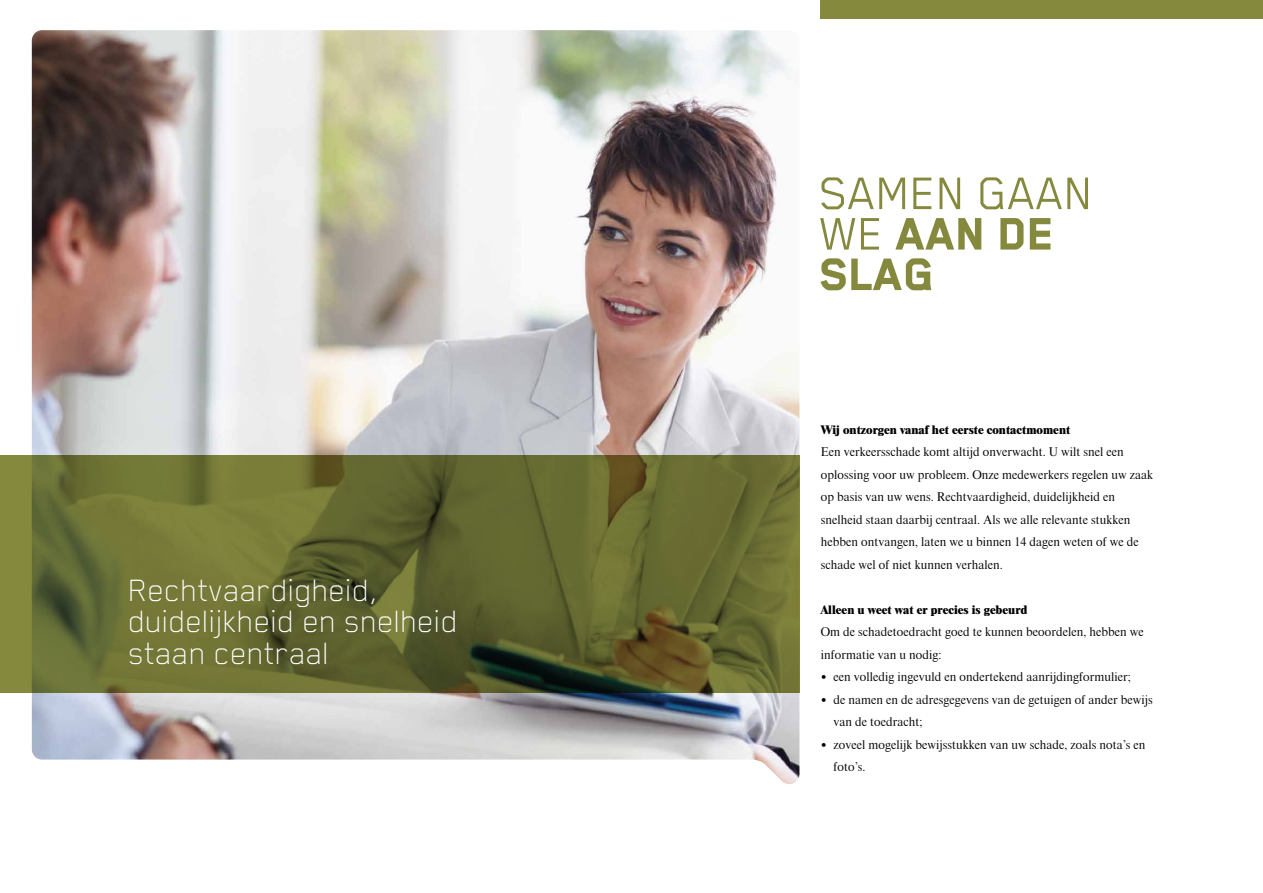
<style>
.page{position:relative;width:1263px;height:893px;background:#fff}
.page>*{position:absolute;margin:0;border:0;box-sizing:border-box;transform-origin:0 0}
.t1{font:52.5px/40.5px "Blender Pro";color:#85893e}
.t2{font:100 35.85px/31.5px "Blender Pro";color:#fff}
.t3{font:12px/22.5px "Achmea Times Eighteen LT";color:#000}
.t4{font:800 12px "Achmea Times Eighteen LT";color:#000}
.s1{font-weight:800}
</style>
<div class="page">
<div style="left:821px;top:0;width:442px;height:19px;background:#85893e"></div>
<img style="left:32px;top:30px;width:767px;height:754px">
<svg style="left:0;top:456px;width:799px;height:237px;background:#646830"></svg>
<h2 class="t2" style="left:129px;top:572px;width:331px">Rechtvaardigheid, duidelijkheid en snelheid staan centraal</h2>
<h1 class="t1" style="left:821px;top:171px;width:275px">Samen gaan we <span class="s1">AAN DE<br>SLAG</span></h1>
<p class="t4" style="left:821px;top:422px;width:251px">Wij ontzorgen vanaf het eerste contactmoment</p>
<p class="t3" style="left:821px;top:440px;width:334px">Een verkeersschade komt altijd onverwacht. U wilt snel een oplossing voor uw probleem. Onze medewerkers regelen uw zaak op basis van uw wens. Rechtvaardigheid, duidelijkheid en snelheid staan daarbij centraal. Als we alle relevante stukken hebben ontvangen, laten we u binnen 14 dagen weten of we de schade wel of niet kunnen verhalen.</p>
<p class="t4" style="left:821px;top:602px;width:208px">Alleen u weet wat er precies is gebeurd</p>
<p class="t3" style="left:821px;top:620px;width:325px">Om de schadetoedracht goed te kunnen beoordelen, hebben we informatie van u nodig:</p>
<p class="t3" style="left:821px;top:665px;width:312px">• een volledig ingevuld en ondertekend aanrijdingformulier;</p>
<p class="t3" style="left:833px;top:688px;width:321px;text-indent:-13px">• de namen en de adresgegevens van de getuigen of ander bewijs van de toedracht;</p>
<p class="t3" style="left:833px;top:733px;width:314px;text-indent:-13px">• zoveel mogelijk bewijsstukken van uw schade, zoals nota’s en foto’s.</p>
</div>
